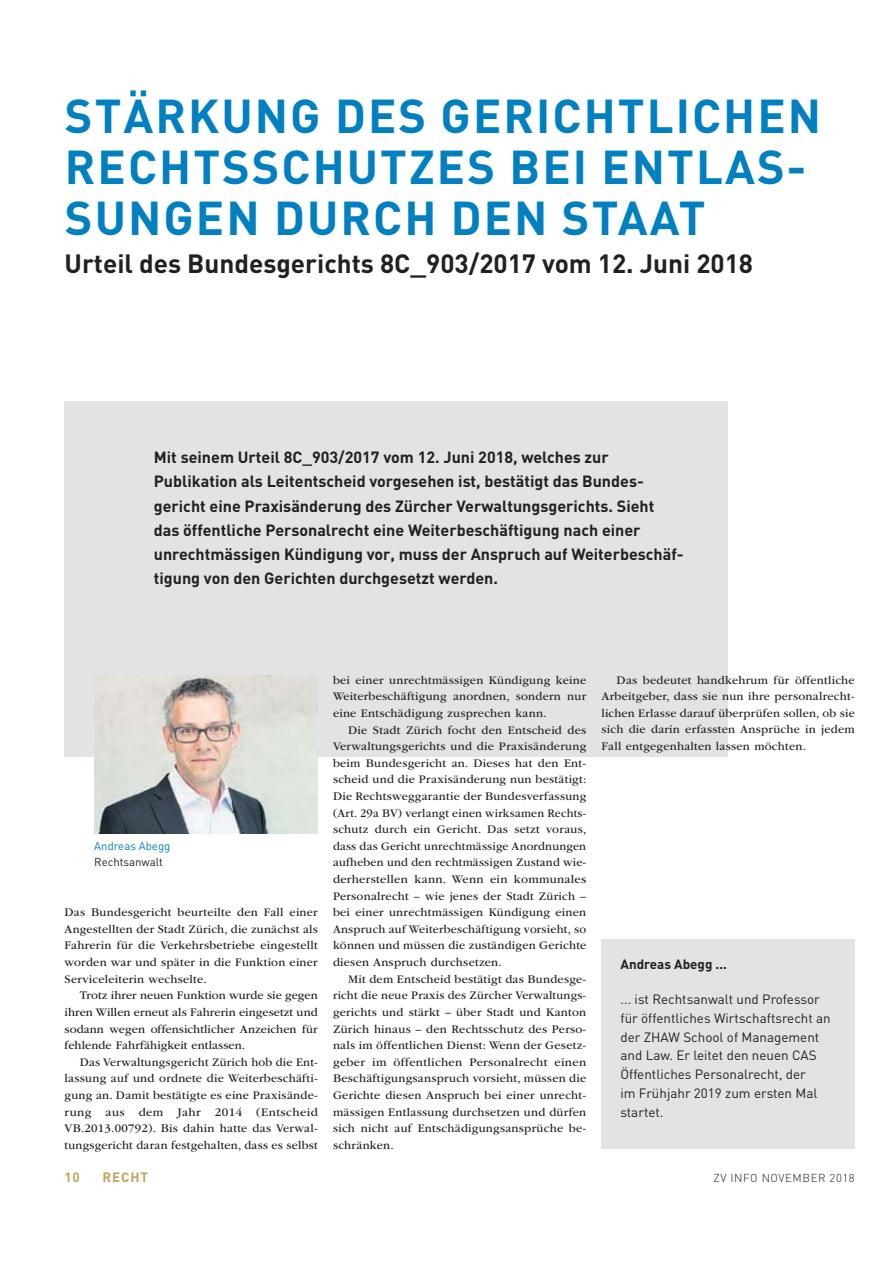
<style>
.page{position:relative;width:893px;height:1263px;background:#fff}
.page>*{position:absolute;margin:0;border:0;box-sizing:border-box;transform-origin:0 0}
.t1{font:700 46.95px/51px "DIN";letter-spacing:.045em;color:#007fc1}
.t2{font:700 26.1px "DIN";color:#231f20}
.t3{font:700 16.05px/24.2px "DIN";color:#231f20}
.t4{font:13.35px/18.8px "DIN";color:#231f20}
.t5{font:700 13.35px "DIN";color:#231f20}
.t6{font:700 13.35px "DIN";letter-spacing:.065em;color:#bea460}
.t7{font:12px/16.6px "ITC Garamond Std";letter-spacing:.02em;color:#231f20;text-align:justify}
.t8{font:300 11.4px "DIN";letter-spacing:.05em;color:#231f20}
.t9{font:11.4px "DIN";color:#007fc1}
.t10{font:11.4px "DIN";color:#231f20}
</style>
<div class="page">
<div style="left:65px;top:401px;width:663px;height:356px;background:#e2e3e4"></div>
<img style="left:94px;top:676px;width:224px;height:157px">
<div style="left:601px;top:939px;width:254px;height:210px;background:#e2e3e4"></div>
<h1 class="t1" style="left:65px;top:95px;width:758px">STÄRKUNG DES GERICHTLICHEN<br>RECHTSSCHUTZES BEI ENTLAS-<br>SUNGEN DURCH DEN STAAT</h1>
<h2 class="t2" style="left:65px;top:255px;width:690px">Urteil des Bundesgerichts 8C_903/2017 vom 12. Juni 2018</h2>
<p class="t3" style="left:154px;top:447px;width:531px">Mit seinem Urteil 8C_903/2017 vom 12. Juni 2018, welches zur Publikation als Leitentscheid vorgesehen ist, bestätigt das Bundes&shy;gericht eine Praxisänderung des Zürcher Verwaltungsgerichts. Sieht das öffentliche Personalrecht eine Weiterbeschäftigung nach einer unrechtmässigen Kündigung vor, muss der Anspruch auf Weiterbeschäf&shy;tigung von den Gerichten durchgesetzt werden.</p>
<p class="t9" style="left:94px;top:842px;width:78px">Andreas Abegg</p>
<p class="t10" style="left:94px;top:858px;width:70px">Rechtsanwalt</p>
<p class="t7" style="left:65px;top:905px;width:255px">Das Bundesgericht beurteilte den Fall einer Angestellten der Stadt Zürich, die zunächst als Fahrerin für die Verkehrsbetriebe eingestellt worden war und später in die Funktion einer Serviceleiterin wechselte.</p>
<p class="t7" style="left:65px;top:988px;width:255px;text-indent:15px">Trotz ihrer neuen Funktion wurde sie gegen ihren Willen erneut als Fahrerin eingesetzt und sodann wegen offensichtlicher Anzeichen für fehlende Fahrfähigkeit entlassen.</p>
<p class="t7" style="left:65px;top:1054px;width:255px;text-indent:15px">Das Verwaltungsgericht Zürich hob die Ent&shy;lassung auf und ordnete die Weiterbeschäfti&shy;gung an. Damit bestätigte es eine Praxisände&shy;rung aus dem Jahr 2014 (Entscheid VB.2013.00792). Bis dahin hatte das Verwal&shy;tungsgericht daran festgehalten, dass es selbst</p>
<p class="t7" style="left:333px;top:672px;width:255px">bei einer unrechtmässigen Kündigung keine Weiterbeschäftigung anordnen, sondern nur eine Entschädigung zusprechen kann.</p>
<p class="t7" style="left:333px;top:722px;width:255px;text-indent:15px">Die Stadt Zürich focht den Entscheid des Verwaltungsgerichts und die Praxisänderung beim Bundesgericht an. Dieses hat den Ent&shy;scheid und die Praxisänderung nun bestätigt:<br>Die Rechtsweggarantie der Bundesverfassung (Art. 29a BV) verlangt einen wirksamen Rechts&shy;schutz durch ein Gericht. Das setzt voraus, dass das Gericht unrechtmässige Anordnungen aufheben und den rechtmässigen Zustand wie&shy;derherstellen kann. Wenn ein kommunales Personalrecht – wie jenes der Stadt Zürich – bei einer unrechtmässigen Kündigung einen Anspruch auf Weiterbeschäftigung vorsieht, so können und müssen die zuständigen Gerichte diesen Anspruch durchsetzen.</p>
<p class="t7" style="left:333px;top:971px;width:255px;text-indent:15px">Mit dem Entscheid bestätigt das Bundesge&shy;richt die neue Praxis des Zürcher Verwaltungs&shy;gerichts und stärkt – über Stadt und Kanton Zürich hinaus – den Rechtsschutz des Perso&shy;nals im öffentlichen Dienst: Wenn der Gesetz&shy;geber im öffentlichen Personalrecht einen Beschäftigungsanspruch vorsieht, müssen die Gerichte diesen Anspruch bei einer unrecht&shy;mässigen Entlassung durchsetzen und dürfen sich nicht auf Entschädigungsansprüche be&shy;schränken.</p>
<p class="t7" style="left:601px;top:672px;width:255px;text-indent:15px">Das bedeutet handkehrum für öffentliche Arbeitgeber, dass sie nun ihre personalrecht&shy;lichen Erlasse darauf überprüfen sollen, ob sie sich die darin erfassten Ansprüche in jedem Fall entgegenhalten lassen möchten.</p>
<p class="t5" style="left:620px;top:960px;width:108px">Andreas Abegg ...</p>
<p class="t4" style="left:620px;top:991px;width:212px">... ist Rechtsanwalt und Professor für öffentliches Wirtschaftsrecht an der ZHAW School of Management and Law. Er leitet den neuen CAS<br>Öffentliches Personalrecht, der<br>im Frühjahr 2019 zum ersten Mal startet.</p>
<p class="t6" style="left:65px;top:1173px;width:17px">10</p>
<p class="t6" style="left:103px;top:1173px;width:47px">RECHT</p>
<p class="t8" style="left:713px;top:1171px;width:143px">ZV INFO NOVEMBER 2018</p>
</div>
